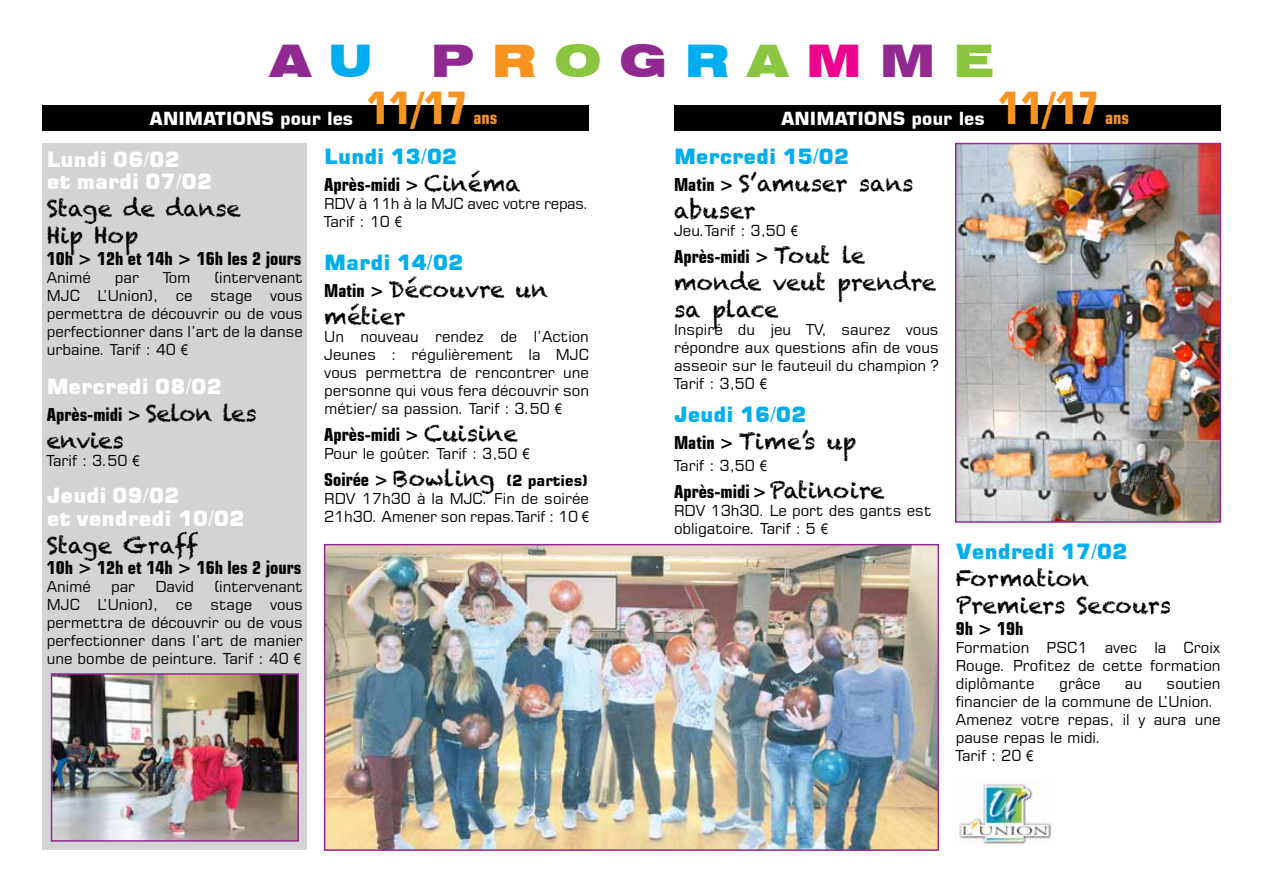
<style>
.page{position:relative;width:1263px;height:893px;background:#fff}
.page>*{position:absolute;margin:0;border:0;box-sizing:border-box;transform-origin:0 0}
.t1{font:900 expanded 45px "Swiss 721 BT";letter-spacing:.4em;color:#902a90}
.t2{font:700 condensed 45px "Square 721 BT";color:#f79421}
.t3{font:22.5px/27px "Chalkduster";color:#000}
.t4{font:21px/21.6px "Square 721 Blk";color:#fff}
.t5{font:21px "Square 721 Blk";color:#00aeef}
.t6{font:700 condensed 18px "Square 721 BT";color:#000}
.t7{font:700 18px "Square 721 BT";color:#fff}
.t8{font:700 condensed 18px "Square 721 BT";color:#f79421}
.t9{font:15px/18px "Square 721 BT";color:#000;text-align:justify}
.t10{font:15px/18px "Square 721 BT";letter-spacing:-.02em;color:#000}
.s1{color:#00aeef}
.s2{color:#f79421}
.s3{color:#8ac63f}
.s4{color:#ec008c}
.s5{font-family:"Arial Narrow"}
.s6{font-family:"Chalkduster";font-weight:400;font-stretch:normal;font-size:22.5px}
.s7{font-family:"Square 721 BT";font-weight:700;font-stretch:condensed;font-size:18px}
.s8{font-weight:700;font-stretch:condensed;font-size:18px}
.s9{font-family:"Chalkduster";font-size:22.5px}
.s10{font-weight:700}
</style>
<div class="page">
<div style="left:43px;top:144px;width:264px;height:706px;background:#d1d3d4"></div>
<img style="left:958px;top:782px;width:93px;height:62px">
<div style="left:43px;top:105px;width:546px;height:26px;background:#000"></div>
<div style="left:674px;top:105px;width:546px;height:26px;background:#000"></div>
<img style="left:958px;top:146px;width:260px;height:374px">
<div style="left:955px;top:143px;width:266px;height:380px;border:2px solid #902a90"></div>
<img style="left:327px;top:547px;width:609px;height:301px">
<div style="left:324px;top:544px;width:615px;height:307px;border:2px solid #902a90"></div>
<img style="left:54px;top:676px;width:242px;height:163px">
<div style="left:51px;top:673px;width:248px;height:169px;border:2px solid #902a90"></div>
<h1 class="t1" style="left:270px;top:33px;width:105px">A <span class="s1">U</span></h1>
<h1 class="t1" style="left:431px;top:33px;width:563px">P<span class="s2">R</span><span class="s3">O</span>G<span class="s1">R</span><span class="s3">A</span><span class="s4">M</span>M<span class="s3">E</span></h1>
<p class="t7" style="left:150px;top:107px;width:205px">Animations pour les</p>
<h1 class="t2" style="left:367px;top:81px;width:104px">11/17</h1>
<h1 class="t2" style="left:998px;top:81px;width:104px">11/17</h1>
<p class="t8" style="left:474px;top:107px;width:25px">ans</p>
<p class="t7" style="left:781px;top:107px;width:205px">Animations pour les</p>
<p class="t8" style="left:1105px;top:107px;width:25px">ans</p>
<h3 class="t4" style="left:47px;top:149px;width:167px">Lundi 06/02<br>et mardi 07/02</h3>
<h2 class="t3" style="left:47px;top:195px;width:196px">Stage de danse<br>Hip Hop</h2>
<p class="t6" style="left:47px;top:247px;width:256px">10h &gt; 12h et 14h &gt; 16h les 2 jours</p>
<p class="t9" style="left:47px;top:268px;width:46px">Animé</p>
<p class="t9" style="left:115px;top:268px;width:26px">par</p>
<p class="t9" style="left:163px;top:268px;width:29px">Tom</p>
<p class="t9" style="left:47px;top:268px;width:258px;text-indent:168px">(intervenant MJC L’Union), ce stage vous permettra de découvrir ou de vous perfectionner dans l’art de la danse urbaine. Tarif : 40 <span class="s5">€</span></p>
<h3 class="t4" style="left:47px;top:376px;width:177px">Mercredi 08/02</h3>
<p class="t6" style="left:47px;top:404px;width:211px">Après-midi &gt; <span class="s6">Selon les</span></p>
<h2 class="t3" style="left:47px;top:427px;width:79px">envies</h2>
<p class="t9" style="left:47px;top:452px;width:94px">Tarif : 3.50 <span class="s5">€</span></p>
<h3 class="t4" style="left:47px;top:484px;width:199px;line-height:22.5px">Jeudi 09/02<br>et vendredi 10/02</h3>
<h2 class="t3" style="left:47px;top:531px;width:153px">Stage Graff</h2>
<p class="t6" style="left:47px;top:557px;width:256px">10h &gt; 12h et 14h &gt; 16h les 2 jours</p>
<p class="t9" style="left:47px;top:578px;width:46px">Animé</p>
<p class="t9" style="left:111px;top:578px;width:26px">par</p>
<p class="t9" style="left:155px;top:578px;width:40px">David</p>
<p class="t9" style="left:47px;top:578px;width:258px;text-indent:168px">(intervenant MJC L’Union), ce stage vous permettra de découvrir ou de vous perfectionner dans l’art de manier une bombe de peinture. Tarif : 40 <span class="s5">€</span></p>
<h3 class="t5" style="left:324px;top:144px;width:135px">Lundi 13/02</h3>
<p class="t6" style="left:324px;top:174px;width:198px">Après-midi &gt; <span class="s6">Cinéma</span></p>
<p class="t10" style="left:324px;top:194px;width:266px">RDV à 11h à la MJC avec votre repas.<br>Tarif : 10 <span class="s5">€</span></p>
<h3 class="t5" style="left:324px;top:250px;width:141px">Mardi 14/02</h3>
<h2 class="t3" style="left:324px;top:276px;width:225px"><span class="s7">Matin &gt;</span> Découvre un métier</h2>
<p class="t9" style="left:324px;top:327px;width:266px">Un nouveau rendez de l’Action Jeunes : régulièrement la MJC vous permettra de rencontrer une personne qui vous fera découvrir son métier/ sa passion. Tarif : 3.50 <span class="s5">€</span></p>
<p class="t6" style="left:324px;top:424px;width:195px">Après-midi &gt; <span class="s6">Cuisine</span></p>
<p class="t9" style="left:324px;top:440px;width:266px;line-height:27px">Pour le goûter. Tarif : 3,50 <span class="s5">€<br></span><span class="s8">Soirée &gt;</span> <span class="s9">Bowling</span> <span class="s10">(2 parties)</span></p>
<p class="t9" style="left:324px;top:489px;width:266px">RDV 17h30 à la MJC. Fin de soirée<br>21h30. Amener son repas.Tarif : 10 <span class="s5">€</span></p>
<h3 class="t5" style="left:674px;top:144px;width:177px">Mercredi 15/02</h3>
<h2 class="t3" style="left:674px;top:170px;width:241px"><span class="s7">Matin &gt;</span> S’amuser sans abuser</h2>
<p class="t9" style="left:674px;top:221px;width:125px">Jeu.Tarif : 3,50 <span class="s5">€</span></p>
<p class="t6" style="left:674px;top:246px;width:193px">Après-midi &gt; <span class="s6">Tout le</span></p>
<h2 class="t3" style="left:674px;top:269px;width:264px">monde veut prendre sa place</h2>
<p class="t9" style="left:674px;top:320px;width:266px">Inspiré du jeu TV, saurez vous répondre aux questions afin de vous asseoir sur le fauteuil du champion ?<br>Tarif : 3,50 <span class="s5">€</span></p>
<h3 class="t5" style="left:674px;top:402px;width:134px">Jeudi 16/02</h3>
<h2 class="t3" style="left:674px;top:428px;width:184px"><span class="s7">Matin &gt;</span> Time’s up</h2>
<p class="t9" style="left:674px;top:456px;width:94px">Tarif : 3,50 <span class="s5">€</span></p>
<p class="t6" style="left:674px;top:481px;width:212px">Après-midi&gt;<span class="s6">Patinoire</span></p>
<p class="t9" style="left:674px;top:501px;width:259px">RDV 13h30. Le port des gants est obligatoire. Tarif : 5 <span class="s5">€</span></p>
<h3 class="t5" style="left:956px;top:539px;width:173px">Vendredi 17/02</h3>
<h2 class="t3" style="left:956px;top:565px;width:217px">Formation<br>Premiers Secours</h2>
<p class="t6" style="left:956px;top:618px;width:69px">9h &gt; 19h</p>
<p class="t9" style="left:956px;top:638px;width:266px">Formation PSC1 avec la Croix Rouge. Profitez de cette formation diplômante</p>
<p class="t9" style="left:1059px;top:674px;width:43px">grâce</p>
<p class="t9" style="left:1125px;top:674px;width:19px">au</p>
<p class="t9" style="left:956px;top:674px;width:266px;text-align:left;text-indent:211px">soutien financier de la commune de L’Union.<br>Amenez votre repas, il y aura une pause repas le midi.<br>Tarif : 20 <span class="s5">€</span></p>
</div>
